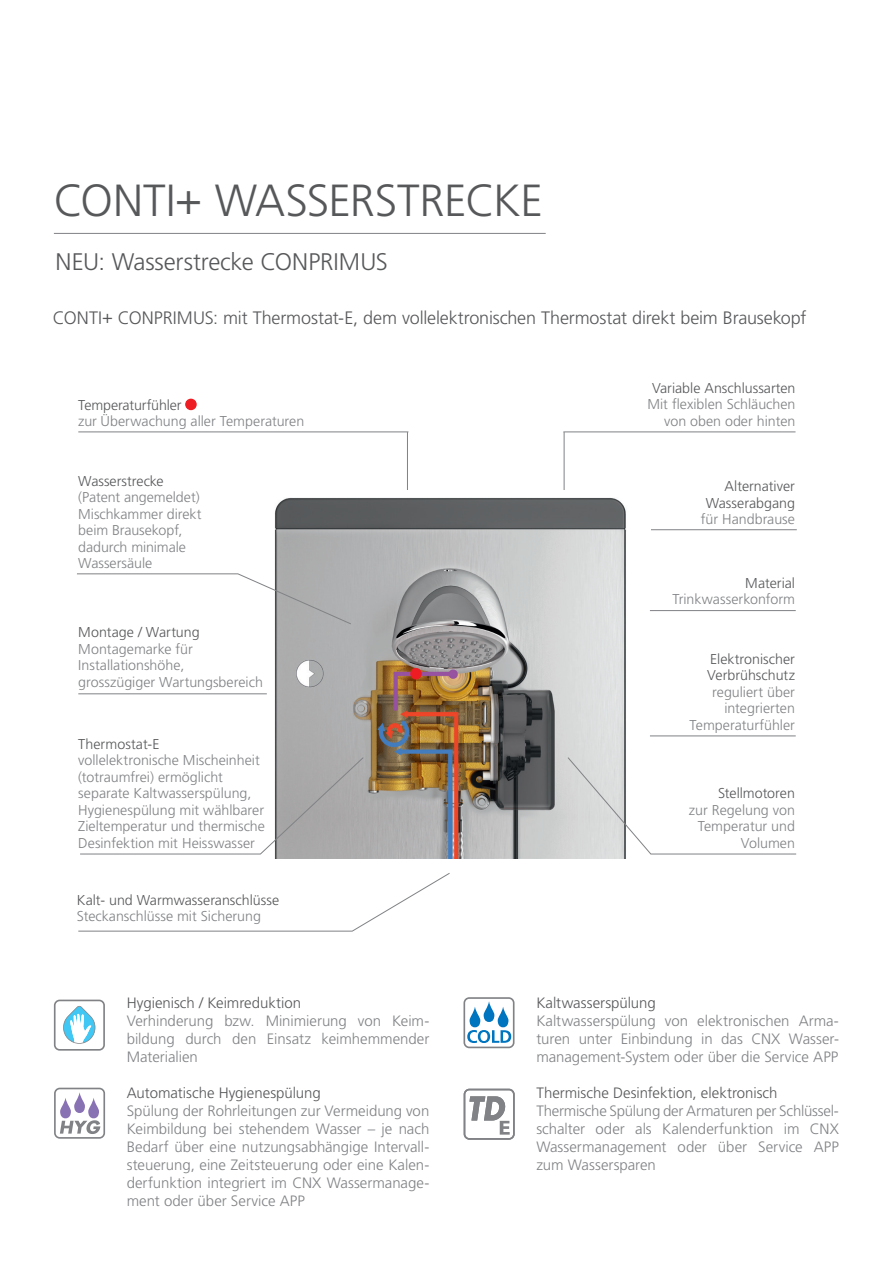
<style>
.page{position:relative;width:893px;height:1263px;background:#fff}
.page>*{position:absolute;margin:0;border:0;box-sizing:border-box;transform-origin:0 0}
.t1{font:300 45px "Frutiger LT Pro";letter-spacing:-.005em;color:#57585a}
.t2{font:300 24px "Frutiger LT Pro";letter-spacing:-.005em;color:#57585a}
.t3{font:300 18px "Frutiger LT Pro";letter-spacing:-.01em;color:#57585a}
.t4{font:300 15px/18px "Frutiger LT Pro";color:#808285;text-align:justify}
.t5{font:300 15px "Frutiger LT Pro";color:#57585a}
.t6{font:300 14.25px/16.5px "Frutiger LT Pro";color:#808285}
.t7{font:300 14.25px/16.5px "Frutiger LT Pro";color:#57585a}
</style>
<div class="page">
<img style="left:274px;top:497px;width:352px;height:362px">
<hr style="left:78px;top:432px;width:330px;height:1px;background:#808285">
<hr style="left:407px;top:432px;width:1px;height:58px;background:#808285">
<hr style="left:563px;top:432px;width:232px;height:1px;background:#808285">
<hr style="left:564px;top:432px;width:1px;height:58px;background:#808285">
<svg style="left:77px;top:573px;width:274px;height:51px"></svg>
<svg style="left:78px;top:873px;width:372px;height:58px"></svg>
<svg style="left:567px;top:757px;width:230px;height:97px"></svg>
<hr style="left:78px;top:693px;width:189px;height:1px;background:#808285">
<hr style="left:650px;top:610px;width:146px;height:1px;background:#808285">
<div style="left:411px;top:669px;width:10px;height:10px;background:#ee1d23;border-radius:50%"></div>
<div style="left:410px;top:668px;width:12px;height:11px;border:1px solid #ee1d23;border-radius:50%"></div>
<hr style="left:651px;top:529px;width:146px;height:1px;background:#808285">
<hr style="left:650px;top:736px;width:146px;height:1px;background:#808285">
<svg style="left:80px;top:757px;width:284px;height:97px"></svg>
<div style="left:186px;top:399px;width:10px;height:10px;background:#ee1d23;border-radius:50%"></div>
<div style="left:185px;top:399px;width:12px;height:11px;border:1px solid #ee1d23;border-radius:50%"></div>
<hr style="left:54px;top:233px;width:492px;height:1px;background:#808285">
<svg style="left:54px;top:999px;width:51px;height:52px"></svg>
<svg style="left:54px;top:1088px;width:51px;height:51px"></svg>
<svg style="left:464px;top:1089px;width:51px;height:51px"></svg>
<svg style="left:463px;top:997px;width:51px;height:51px"></svg>
<h1 class="t1" style="left:54px;top:174px;width:491px">CONTI+ WASSERSTRECKE</h1>
<h2 class="t2" style="left:56px;top:248px;width:334px">NEU: Wasserstrecke CONPRIMUS</h2>
<p class="t3" style="left:53px;top:307px;width:755px">CONTI+ CONPRIMUS: mit Thermostat-E, dem vollelektronischen Thermostat direkt beim Brausekopf</p>
<p class="t7" style="left:78px;top:396px;width:105px">Temperaturfühler</p>
<p class="t6" style="left:78px;top:413px;width:228px">zur Überwachung aller Temperaturen</p>
<p class="t7" style="left:78px;top:473px;width:87px">Wasserstrecke</p>
<p class="t6" style="left:78px;top:489px;width:125px">(Patent angemeldet)<br>Mischkammer direkt beim Brausekopf, dadurch minimale<br>Wassersäule</p>
<p class="t7" style="left:78px;top:624px;width:123px">Montage / Wartung</p>
<p class="t6" style="left:78px;top:641px;width:186px">Montagemarke für<br>Installationshöhe, grosszügiger Wartungsbereich</p>
<p class="t7" style="left:78px;top:736px;width:83px">Thermostat-E</p>
<p class="t6" style="left:78px;top:752px;width:188px">vollelektronische Mischeinheit (totraumfrei) ermöglicht separate Kaltwasserspülung,<br>Hygienespülung mit wählbarer<br>Zieltemperatur und thermische<br>Desinfektion mit Heisswasser</p>
<p class="t7" style="left:77px;top:892px;width:204px">Kalt- und Warmwasseranschlüsse</p>
<p class="t6" style="left:77px;top:908px;width:186px">Steckanschlüsse mit Sicherung</p>
<p class="t5" style="left:127px;top:994px;width:176px">Hygienisch / Keimreduktion</p>
<p class="t4" style="left:127px;top:1012px;width:304px">Verhinderung bzw. Minimierung von Keim&shy;bildung durch den Einsatz keimhemmender Materialien</p>
<p class="t5" style="left:127px;top:1084px;width:196px">Automatische Hygienespülung</p>
<p class="t4" style="left:127px;top:1102px;width:304px">Spülung der Rohrleitungen zur Vermeidung von Keimbildung bei stehendem Wasser – je nach Bedarf über eine nutzungsabhängige Intervall&shy;steuerung, eine Zeitsteuerung oder eine Kalen&shy;derfunktion integriert im CNX Wassermanage&shy;ment oder über Service APP</p>
<p class="t7" style="left:652px;top:380px;width:145px">Variable Anschlussarten</p>
<p class="t6" style="left:647px;top:396px;width:150px;text-align:right">Mit flexiblen Schläuchen von oben oder hinten</p>
<p class="t7" style="left:706px;top:478px;width:91px;text-align:right">Alternativer<br>Wasserabgang</p>
<p class="t6" style="left:701px;top:511px;width:96px">für Handbrause</p>
<p class="t7" style="left:745px;top:575px;width:51px">Material</p>
<p class="t6" style="left:672px;top:591px;width:124px">Trinkwasserkonform</p>
<p class="t7" style="left:707px;top:651px;width:89px">Elektronischer<br>Verbrühschutz</p>
<p class="t6" style="left:689px;top:684px;width:107px;text-align:right">reguliert über integrierten<br>Temperaturfühler</p>
<p class="t7" style="left:718px;top:785px;width:78px">Stellmotoren</p>
<p class="t6" style="left:689px;top:802px;width:108px;text-align:right">zur Regelung von<br>Temperatur und<br>Volumen</p>
<p class="t5" style="left:536px;top:994px;width:121px">Kaltwasserspülung</p>
<p class="t4" style="left:536px;top:1012px;width:304px">Kaltwasserspülung von elektronischen Arma&shy;turen unter Einbindung in das CNX Wasser&shy;management-System oder über die Service APP</p>
<p class="t5" style="left:536px;top:1084px;width:243px">Thermische Desinfektion, elektronisch</p>
<p class="t4" style="left:536px;top:1102px;width:304px">Thermische Spülung der Armaturen per Schlüssel&shy;schalter oder als Kalenderfunktion im CNX Wassermanagement oder über Service APP zum Wassersparen</p>
</div>
